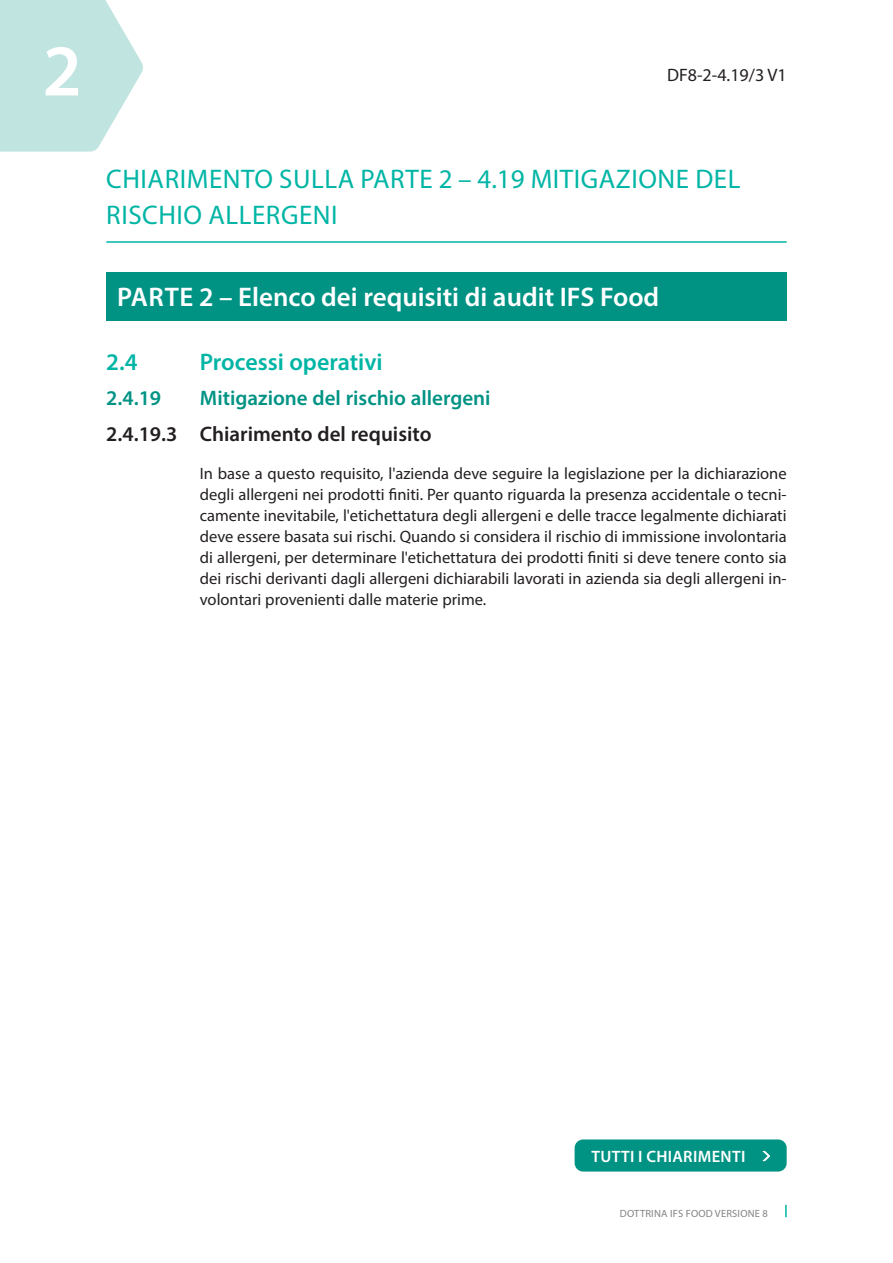
<style>
.page{position:relative;width:893px;height:1263px;background:#fff}
.page>*{position:absolute;margin:0;border:0;box-sizing:border-box;transform-origin:0 0}
.t1{font:600 73.5px "Myriad Pro";color:#fff}
.t2{font:27px/36px "Myriad Pro";letter-spacing:.02em;color:#00b5a5}
.t3{font:600 27px "Myriad Pro";color:#fff}
.t4{font:600 24px "Myriad Pro";color:#00b5a5}
.t5{font:600 21px "Myriad Pro";color:#009384}
.t6{font:600 21px "Myriad Pro";color:#231f20}
.t7{font:18px "Myriad Pro";color:#231f20}
.t8{font:16.5px/21px "Myriad Pro";color:#231f20;text-align:justify}
.t9{font:600 16.5px "Myriad Pro";letter-spacing:.02em;color:#fff}
.t10{font:10.5px "Myriad Pro";letter-spacing:.02em;color:#808285}
</style>
<div class="page">
<svg style="left:0;top:0;width:143px;height:152px;background:#c9e7e3"></svg>
<svg style="left:785px;top:1205px;width:2px;height:12px"></svg>
<div style="left:575px;top:1139px;width:212px;height:32px;background:#009384;border-radius:9px"></div>
<svg style="left:763px;top:1151px;width:7px;height:10px"></svg>
<hr style="left:106px;top:241px;width:681px;height:2px;background:#00b5a5">
<div style="left:106px;top:273px;width:681px;height:48px;background:#009384"></div>
<h1 class="t1" style="left:42px;top:24px;width:41px">2</h1>
<p class="t7" style="left:667px;top:64px;width:121px">DF8-2-4.19/3 V1</p>
<h2 class="t2" style="left:106px;top:161px;width:636px">CHIARIMENTO SULLA PARTE 2 – 4.19 MITIGAZIONE DEL<br>RISCHIO ALLERGENI</h2>
<h2 class="t3" style="left:117px;top:279px;width:544px">PARTE 2 – Elenco dei requisiti di audit IFS Food</h2>
<h3 class="t4" style="left:106px;top:346px;width:33px">2.4</h3>
<h3 class="t4" style="left:200px;top:346px;width:184px">Processi operativi</h3>
<p class="t5" style="left:106px;top:385px;width:56px">2.4.19</p>
<p class="t5" style="left:200px;top:385px;width:292px">Mitigazione del rischio allergeni</p>
<p class="t6" style="left:106px;top:420px;width:327px">2.4.19.3 Chiarimento del requisito</p>
<p class="t8" style="left:200px;top:462px;width:588px">In base a questo requisito, l'azienda deve seguire la legislazione per la dichiarazione degli allergeni nei prodotti finiti. Per quanto riguarda la presenza accidentale o tecni&shy;camente inevitabile, l'etichettatura degli allergeni e delle tracce legalmente dichiarati deve essere basata sui rischi. Quando si considera il rischio di immissione involontaria di allergeni, per determinare l'etichettatura dei prodotti finiti si deve tenere conto sia dei rischi derivanti dagli allergeni dichiarabili lavorati in azienda sia degli allergeni in&shy;volontari provenienti dalle materie prime.</p>
<p class="t9" style="left:591px;top:1146px;width:155px">TUTTI I CHIARIMENTI</p>
<p class="t10" style="left:620px;top:1207px;width:149px">DOTTRINA IFS FOOD VERSIONE 8</p>
</div>
